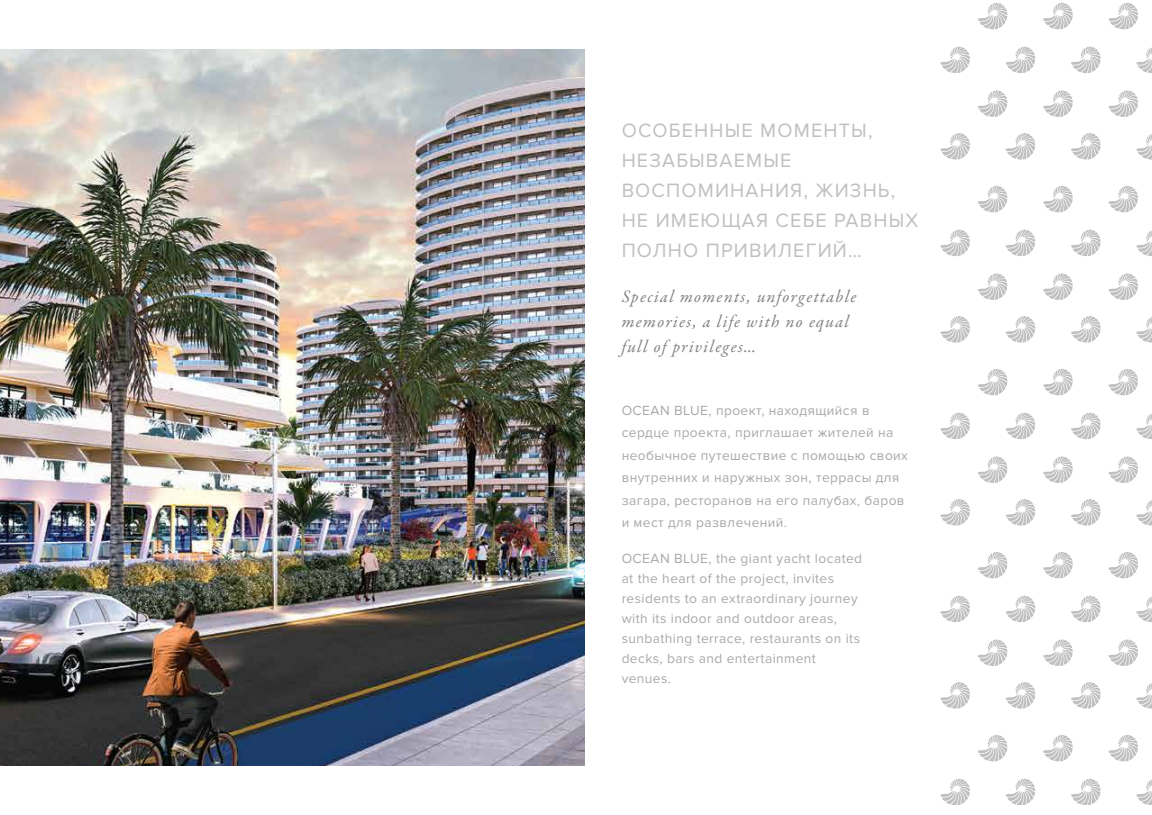
<style>
.page{position:relative;width:1152px;height:815px;background:#fff}
.page>*{position:absolute;margin:0;border:0;box-sizing:border-box;transform-origin:0 0}
.t1{font:20px/30px "Proxima Nova";letter-spacing:.06em;color:#c0c0c0}
.t2{font:italic 17.5px/25px "Garamond Premr Pro";letter-spacing:.075em;color:#818183}
.t3{font:13.75px/20px "Proxima Nova";letter-spacing:.03em;color:#a7a9ac}
</style>
<div class="page">
<img style="left:0;top:50px;width:585px;height:715px">
<svg style="left:978px;top:3px;width:29px;height:27px"></svg>
<svg style="left:1043px;top:3px;width:29px;height:27px"></svg>
<svg style="left:1108px;top:3px;width:30px;height:27px"></svg>
<svg style="left:940px;top:46px;width:30px;height:27px"></svg>
<svg style="left:1006px;top:46px;width:29px;height:27px"></svg>
<svg style="left:1071px;top:46px;width:29px;height:27px"></svg>
<svg style="left:1136px;top:47px;width:16px;height:26px"></svg>
<svg style="left:978px;top:90px;width:29px;height:27px"></svg>
<svg style="left:1043px;top:90px;width:29px;height:27px"></svg>
<svg style="left:1108px;top:90px;width:30px;height:27px"></svg>
<svg style="left:940px;top:133px;width:30px;height:27px"></svg>
<svg style="left:1005px;top:133px;width:30px;height:27px"></svg>
<svg style="left:1071px;top:133px;width:29px;height:27px"></svg>
<svg style="left:1136px;top:134px;width:16px;height:26px"></svg>
<svg style="left:978px;top:186px;width:29px;height:27px"></svg>
<svg style="left:1043px;top:186px;width:29px;height:27px"></svg>
<svg style="left:1108px;top:186px;width:30px;height:27px"></svg>
<svg style="left:940px;top:229px;width:30px;height:27px"></svg>
<svg style="left:1006px;top:229px;width:29px;height:27px"></svg>
<svg style="left:1071px;top:229px;width:29px;height:27px"></svg>
<svg style="left:1136px;top:230px;width:16px;height:26px"></svg>
<svg style="left:978px;top:273px;width:29px;height:27px"></svg>
<svg style="left:1043px;top:273px;width:29px;height:27px"></svg>
<svg style="left:1108px;top:273px;width:30px;height:27px"></svg>
<svg style="left:940px;top:316px;width:30px;height:27px"></svg>
<svg style="left:1005px;top:316px;width:30px;height:27px"></svg>
<svg style="left:1071px;top:316px;width:29px;height:27px"></svg>
<svg style="left:1136px;top:317px;width:16px;height:26px"></svg>
<svg style="left:978px;top:369px;width:29px;height:27px"></svg>
<svg style="left:1043px;top:369px;width:29px;height:27px"></svg>
<svg style="left:1108px;top:369px;width:30px;height:27px"></svg>
<svg style="left:940px;top:412px;width:30px;height:27px"></svg>
<svg style="left:1006px;top:412px;width:29px;height:27px"></svg>
<svg style="left:1071px;top:412px;width:29px;height:27px"></svg>
<svg style="left:1136px;top:413px;width:16px;height:26px"></svg>
<svg style="left:978px;top:456px;width:29px;height:27px"></svg>
<svg style="left:1043px;top:456px;width:29px;height:27px"></svg>
<svg style="left:1108px;top:456px;width:30px;height:27px"></svg>
<svg style="left:940px;top:499px;width:30px;height:27px"></svg>
<svg style="left:1005px;top:499px;width:30px;height:27px"></svg>
<svg style="left:1071px;top:499px;width:29px;height:27px"></svg>
<svg style="left:1136px;top:500px;width:16px;height:26px"></svg>
<svg style="left:978px;top:552px;width:29px;height:27px"></svg>
<svg style="left:1043px;top:552px;width:29px;height:27px"></svg>
<svg style="left:1108px;top:552px;width:30px;height:27px"></svg>
<svg style="left:940px;top:595px;width:30px;height:27px"></svg>
<svg style="left:1006px;top:595px;width:29px;height:27px"></svg>
<svg style="left:1071px;top:595px;width:29px;height:27px"></svg>
<svg style="left:1136px;top:596px;width:16px;height:26px"></svg>
<svg style="left:978px;top:639px;width:29px;height:27px"></svg>
<svg style="left:1043px;top:639px;width:29px;height:27px"></svg>
<svg style="left:1108px;top:639px;width:30px;height:27px"></svg>
<svg style="left:940px;top:682px;width:30px;height:27px"></svg>
<svg style="left:1005px;top:682px;width:30px;height:27px"></svg>
<svg style="left:1071px;top:682px;width:29px;height:27px"></svg>
<svg style="left:1136px;top:683px;width:16px;height:26px"></svg>
<svg style="left:978px;top:735px;width:29px;height:27px"></svg>
<svg style="left:1043px;top:735px;width:29px;height:27px"></svg>
<svg style="left:1108px;top:735px;width:30px;height:27px"></svg>
<svg style="left:940px;top:779px;width:30px;height:26px"></svg>
<svg style="left:1006px;top:779px;width:29px;height:26px"></svg>
<svg style="left:1071px;top:779px;width:29px;height:26px"></svg>
<svg style="left:1136px;top:779px;width:16px;height:26px"></svg>
<h1 class="t1" style="left:621px;top:116px;width:298px">ОСОБЕННЫЕ МОМЕНТЫ,<br>НЕЗАБЫВАЕМЫЕ<br>ВОСПОМИНАНИЯ, ЖИЗНЬ,<br>НЕ ИМЕЮЩАЯ СЕБЕ РАВНЫХ<br>ПОЛНО ПРИВИЛЕГИЙ…</h1>
<p class="t2" style="left:621px;top:285px;width:236px">Special moments, unforgettable memories, a life with no equal full of privileges…</p>
<p class="t3" style="left:621px;top:399px;width:288px;line-height:22.5px">OCEAN BLUE, проект, находящийся в сердце проекта, приглашает жителей на необычное путешествие с помощью своих внутренних и наружных зон, террасы для загара, ресторанов на его палубах, баров и мест для развлечений.</p>
<p class="t3" style="left:621px;top:548px;width:242px">OCEAN BLUE, the giant yacht located at the heart of the project, invites residents to an extraordinary journey with its indoor and outdoor areas, sunbathing terrace, restaurants on its decks, bars and entertainment venues.</p>
</div>
